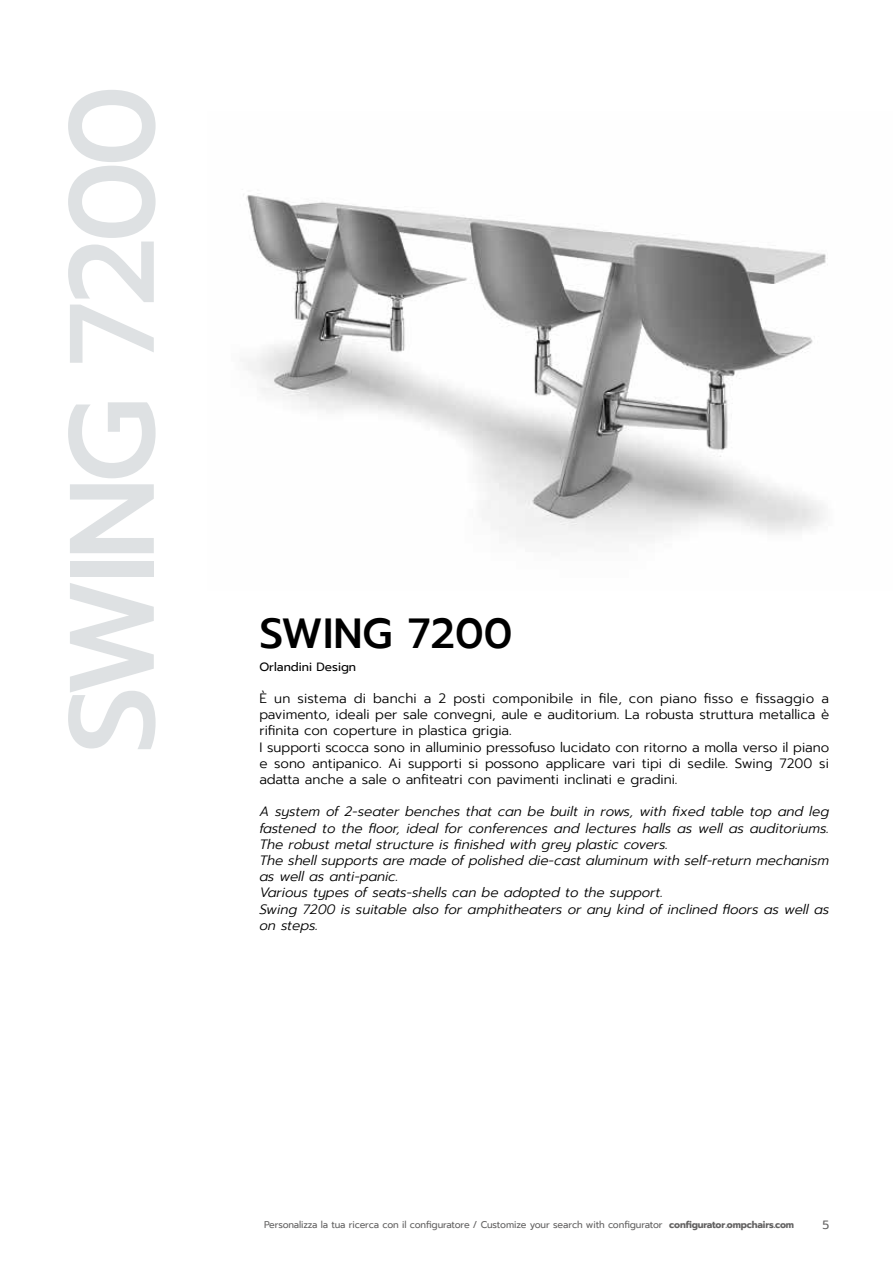
<style>
.page{position:relative;width:893px;height:1263px;background:#fff}
.page>*{position:absolute;margin:0;border:0;box-sizing:border-box;transform-origin:0 0}
.t1{font:500 120px "Prompt";letter-spacing:-.05em;color:#dee1e3}
.t2{font:500 42px "Prompt";color:#000}
.t3{font:italic 300 13.5px/16.2px "Prompt";color:#000}
.t4{font:300 13.5px/16.2px "Prompt";color:#000}
.t5{font:12px "Prompt";color:#000}
.t6{font:12px "Prompt";color:#646363}
.t7{font:9.75px "Prompt";letter-spacing:-.01em;color:#646363;scale:.96 1}
.s1{font-weight:700}
</style>
<div class="page">
<img style="left:243px;top:194px;width:585px;height:344px">
<h1 class="t1" style="left:26px;top:754px;width:670px;rotate:-90deg">SWING 7200</h1>
<h2 class="t2" style="left:259px;top:603px;width:255px">SWING 7200</h2>
<p class="t5" style="left:259px;top:658px;width:98px">Orlandini Design</p>
<p class="t4" style="left:259px;top:690px;width:571px">È un sistema di banchi a 2 posti componibile in file, con piano fisso e fissaggio a pavimento, ideali per sale convegni, aule e auditorium. La robusta struttura metallica è rifinita con coperture in plastica grigia.<br>I supporti scocca sono in alluminio pressofuso lucidato con ritorno a molla verso il piano e sono antipanico. Ai supporti si possono applicare vari tipi di sedile. Swing 7200 si adatta anche a sale o anfiteatri con pavimenti inclinati e gradini.</p>
<p class="t3" style="left:259px;top:804px;width:571px">A system of 2-seater benches that can be built in rows, with fixed table top and leg fastened to the floor, ideal for conferences and lectures halls as well as auditoriums.<br>The robust metal structure is finished with grey plastic covers.<br>The shell supports are made of polished die-cast aluminum with self-return mechanism as well as anti-panic.<br>Various types of seats-shells can be adopted to the support.<br>Swing 7200 is suitable also for amphitheaters or any kind of inclined floors as well as on steps.</p>
<p class="t7" style="left:264px;top:1217px;width:553px">Personalizza la tua ricerca con il configuratore / Customize your search with configurator <span class="s1">configurator.ompchairs.com</span></p>
<p class="t6" style="left:822px;top:1217px;width:8px">5</p>
</div>
